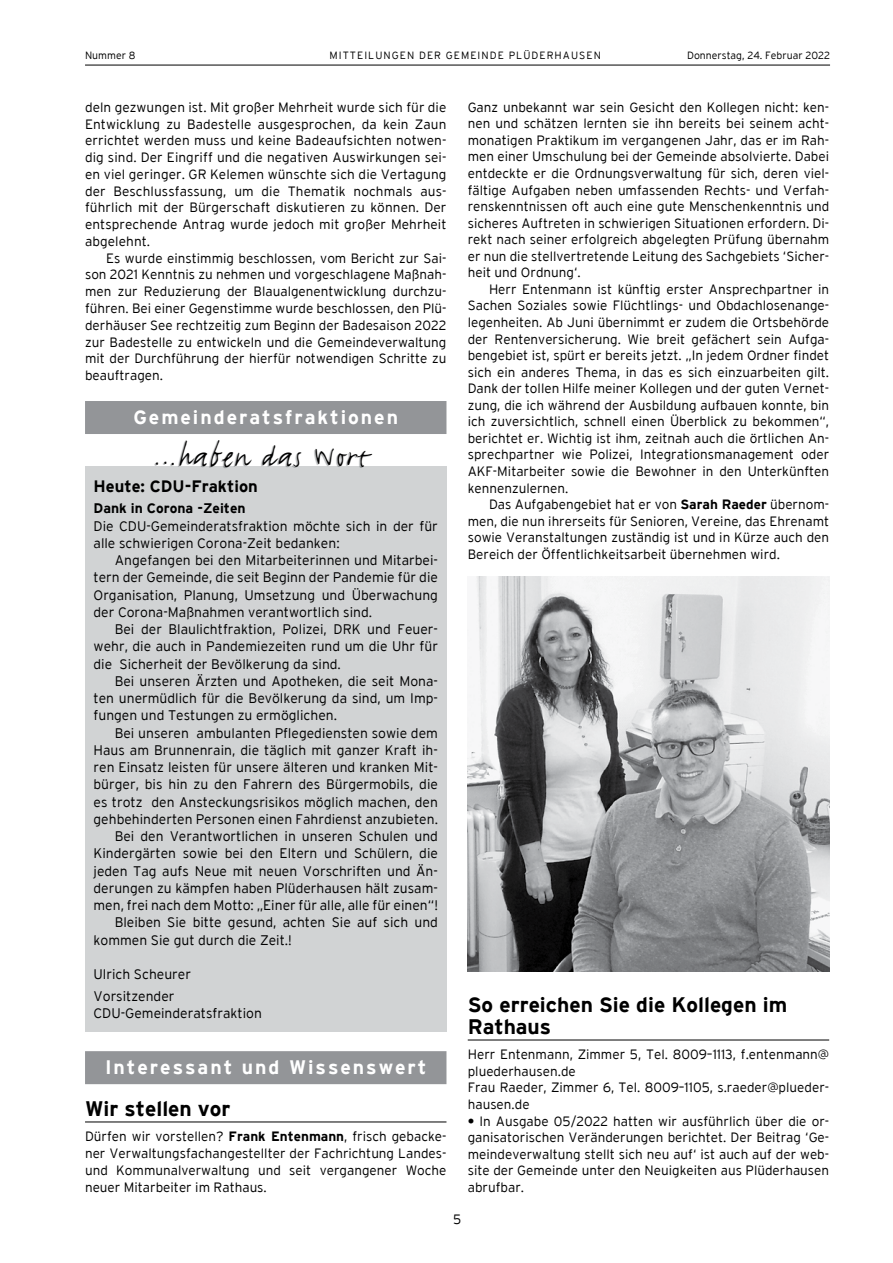
<style>
.page{position:relative;width:893px;height:1263px;background:#fff}
.page>*{position:absolute;margin:0;border:0;box-sizing:border-box;transform-origin:0 0}
.t1{font:34.5px "FF Justlefthand";letter-spacing:.05em;color:#000}
.t2{font:700 21px/22.5px "Interstate";color:#000}
.t3{font:700 19.5px "Interstate";letter-spacing:.1em;color:#fff}
.t4{font:700 16.5px "Interstate";color:#000}
.t5{font:300 13.8px/17.2px "Interstate";color:#000;text-align:justify}
.t6{font:700 13.8px "Interstate";color:#000}
.t7{font:300 13.5px/16.5px "Interstate";color:#000;text-align:justify}
.t8{font:300 10.5px "Interstate";letter-spacing:.1em;color:#000}
.t9{font:300 10.5px "Interstate";color:#000}
.s1{font-weight:700}
</style>
<div class="page">
<hr style="left:85px;top:65px;width:745px;height:1px;background:#000">
<div style="left:85px;top:401px;width:361px;height:33px;background:#939598"></div>
<div style="left:85px;top:1051px;width:361px;height:33px;background:#939598"></div>
<hr style="left:85px;top:1121px;width:361px;height:1px;background:#000">
<div style="left:85px;top:466px;width:361px;height:565px;background:#d1d3d4"></div>
<hr style="left:468px;top:1039px;width:361px;height:1px;background:#000">
<img style="left:468px;top:576px;width:361px;height:396px">
<p class="t8" style="left:85px;top:50px;width:52px">Nummer 8</p>
<p class="t8" style="left:329px;top:50px;width:273px">Mitteilungen der Gem einde Plüderhausen</p>
<p class="t9" style="left:687px;top:50px;width:144px">Donnerstag, 24. Februar 2022</p>
<p class="t7" style="left:85px;top:99px;width:363px">deln gezwungen ist. Mit großer Mehrheit wurde sich für die Entwicklung zu Badestelle ausgesprochen, da kein Zaun errichtet werden muss und keine Badeaufsichten notwen&shy;dig sind. Der Eingriff und die negativen Auswirkungen sei&shy;en viel geringer. GR Kelemen wünschte sich die Vertagung der Beschlussfassung, um die Thematik nochmals aus&shy;führlich mit der Bürgerschaft diskutieren zu können. Der entsprechende Antrag wurde jedoch mit großer Mehrheit abgelehnt.</p>
<p class="t7" style="left:85px;top:249px;width:363px;text-indent:21px">Es wurde einstimmig beschlossen, vom Bericht zur Sai&shy;son 2021 Kenntnis zu nehmen und vorgeschlagene Maßnah&shy;men zur Reduzierung der Blaualgenentwicklung durchzu&shy;führen. Bei einer Gegenstimme wurde beschlossen, den Plü&shy;derhäuser See rechtzeitig zum Beginn der Badesaison 2022 zur Badestelle zu entwickeln und die Gemeindeverwaltung mit der Durchführung der hierfür notwendigen Schritte zu beauftragen.</p>
<h3 class="t3" style="left:133px;top:406px;width:266px">Gemeinderatsfraktionen</h3>
<h1 class="t1" style="left:154px;top:434px;width:217px">…haben das Wort</h1>
<p class="t4" style="left:94px;top:477px;width:166px">Heute: CDU-Fraktion</p>
<p class="t6" style="left:94px;top:501px;width:154px">Dank in Corona -Zeiten</p>
<p class="t5" style="left:94px;top:517px;width:346px">Die CDU-Gemeinderatsfraktion möchte sich in der für alle schwierigen Corona-Zeit bedanken:</p>
<p class="t5" style="left:94px;top:551px;width:346px;text-indent:21px">Angefangen bei den Mitarbeiterinnen und Mitarbei&shy;tern der Gemeinde, die seit Beginn der Pandemie für die Organisation, Planung, Umsetzung und Überwachung der Corona-Maßnahmen verantwortlich sind.</p>
<p class="t5" style="left:94px;top:620px;width:346px;text-indent:21px">Bei der Blaulichtfraktion, Polizei, DRK und Feuer&shy;wehr, die auch in Pandemiezeiten rund um die Uhr für die Sicherheit der Bevölkerung da sind.</p>
<p class="t5" style="left:94px;top:672px;width:346px;text-indent:21px">Bei unseren Ärzten und Apotheken, die seit Mona&shy;ten unermüdlich für die Bevölkerung da sind, um Imp&shy;fungen und Testungen zu ermöglichen.</p>
<p class="t5" style="left:115px;top:724px;width:325px">Bei unseren ambulanten Pflegediensten sowie dem</p>
<p class="t5" style="left:94px;top:741px;width:346px">Haus am Brunnenrain, die täglich mit ganzer Kraft ih-</p>
<p class="t5" style="left:94px;top:758px;width:346px">ren Einsatz leisten für unsere älteren und kranken Mit-</p>
<p class="t5" style="left:94px;top:776px;width:346px">bürger, bis hin zu den Fahrern des Bürgermobils, die</p>
<p class="t5" style="left:94px;top:793px;width:346px">es trotz den Ansteckungsrisikos möglich machen, den</p>
<p class="t5" style="left:94px;top:810px;width:346px">gehbehinderten Personen einen Fahrdienst anzubieten.</p>
<p class="t5" style="left:115px;top:827px;width:325px">Bei den Verantwortlichen in unseren Schulen und</p>
<p class="t5" style="left:94px;top:845px;width:346px">Kindergärten sowie bei den Eltern und Schülern, die</p>
<p class="t5" style="left:94px;top:862px;width:346px">jeden Tag aufs Neue mit neuen Vorschriften und Än-</p>
<p class="t5" style="left:94px;top:879px;width:346px">derungen zu kämpfen haben Plüderhausen hält zusam-</p>
<p class="t5" style="left:94px;top:896px;width:346px">men, frei nach dem Motto: „Einer für alle, alle für einen“!</p>
<p class="t5" style="left:115px;top:914px;width:325px">Bleiben Sie bitte gesund, achten Sie auf sich und</p>
<p class="t5" style="left:94px;top:931px;width:200px">kommen Sie gut durch die Zeit.!</p>
<p class="t5" style="left:94px;top:963px;width:99px;line-height:21.5px">Ulrich Scheurer<br>Vorsitzender</p>
<p class="t5" style="left:94px;top:1004px;width:170px">CDU-Gemeinderatsfraktion</p>
<h3 class="t3" style="left:105px;top:1056px;width:323px">Interessant und Wissenswert</h3>
<h2 class="t2" style="left:85px;top:1097px;width:147px">Wir stellen vor</h2>
<p class="t7" style="left:85px;top:1128px;width:363px">Dürfen wir vorstellen? <span class="s1">Frank Entenmann</span>, frisch gebacke&shy;ner Verwaltungsfachangestellter der Fachrichtung Landes&shy;und Kommunalverwaltung und seit vergangener Woche neuer Mitarbeiter im Rathaus.</p>
<p class="t7" style="left:468px;top:99px;width:363px">Ganz unbekannt war sein Gesicht den Kollegen nicht: ken&shy;nen und schätzen lernten sie ihn bereits bei seinem acht&shy;monatigen Praktikum im vergangenen Jahr, das er im Rah&shy;men einer Umschulung bei der Gemeinde absolvierte. Dabei entdeckte er die Ordnungsverwaltung für sich, deren viel&shy;fältige Aufgaben neben umfassenden Rechts- und Verfah&shy;renskenntnissen oft auch eine gute Menschenkenntnis und sicheres Auftreten in schwierigen Situationen erfordern. Di&shy;rekt nach seiner erfolgreich abgelegten Prüfung übernahm er nun die stellvertretende Leitung des Sachgebiets ‘Sicher&shy;heit und Ordnung‘.</p>
<p class="t7" style="left:468px;top:281px;width:363px;text-indent:21px">Herr Entenmann ist künftig erster Ansprechpartner in Sachen Soziales sowie Flüchtlings- und Obdachlosenange&shy;legenheiten. Ab Juni übernimmt er zudem die Ortsbehörde der Rentenversicherung. Wie breit gefächert sein Aufga&shy;bengebiet ist, spürt er bereits jetzt. „In jedem Ordner findet sich ein anderes Thema, in das es sich einzuarbeiten gilt.<br>Dank der tollen Hilfe meiner Kollegen und der guten Vernet&shy;zung, die ich während der Ausbildung aufbauen konnte, bin ich zuversichtlich, schnell einen Überblick zu bekommen“, berichtet er. Wichtig ist ihm, zeitnah auch die örtlichen An&shy;sprechpartner wie Polizei, Integrationsmanagement oder AKF-Mitarbeiter sowie die Bewohner in den Unterkünften kennenzulernen.</p>
<p class="t7" style="left:468px;top:496px;width:363px;text-indent:21px">Das Aufgabengebiet hat er von <span class="s1">Sarah Raeder</span> übernom&shy;men, die nun ihrerseits für Senioren, Vereine, das Ehrenamt sowie Veranstaltungen zuständig ist und in Kürze auch den Bereich der Öffentlichkeitsarbeit übernehmen wird.</p>
<h2 class="t2" style="left:468px;top:993px;width:321px">So erreichen Sie die Kollegen im<br>Rathaus</h2>
<p class="t7" style="left:468px;top:1046px;width:363px;text-align:left">Herr Entenmann, Zimmer 5, Tel. 8009–1113, f.entenmann@ pluederhausen.de<br>Frau Raeder, Zimmer 6, Tel. 8009–1105, s.raeder@plueder&shy;hausen.de</p>
<p class="t7" style="left:468px;top:1112px;width:363px"><span class="s1">•</span> In Ausgabe 05/2022 hatten wir ausführlich über die or&shy;ganisatorischen Veränderungen berichtet. Der Beitrag ‘Ge&shy;meindeverwaltung stellt sich neu auf‘ ist auch auf der web&shy;site der Gemeinde unter den Neuigkeiten aus Plüderhausen abrufbar.</p>
<p class="t7" style="left:453px;top:1210px;width:10px">5</p>
</div>
